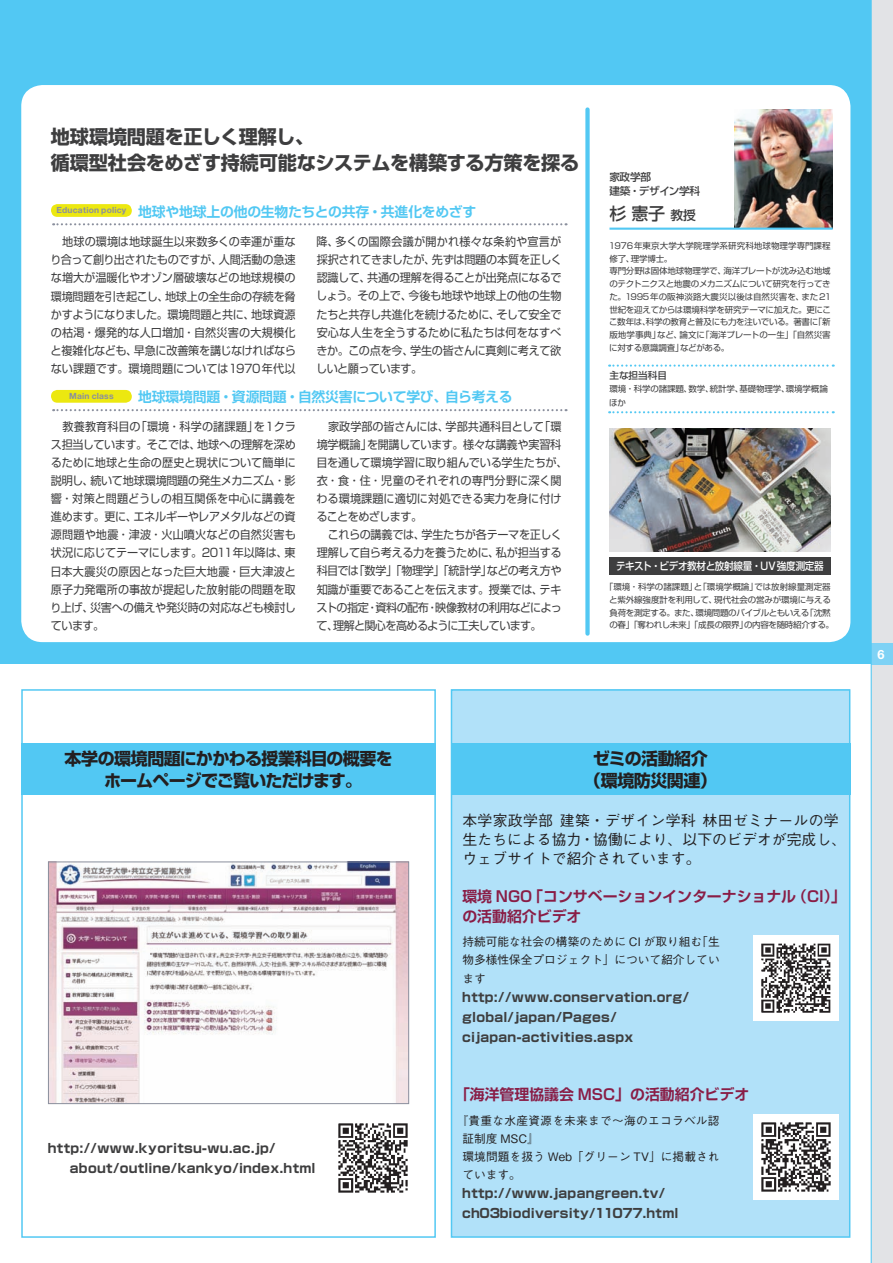
<style>
.page{position:relative;width:893px;height:1263px;background:#52c8f3}
.page>*{position:absolute;margin:0;border:0;box-sizing:border-box;transform-origin:0 0}
.t1{font:700 19.2px/25.5px "Shin Go Pro";letter-spacing:-.015em;color:#3e3e3f}
.t2{font:700 16.95px/21.3px "Shin Go Pro";letter-spacing:-.035em;color:#231f20;text-align:center}
.t3{font:500 16.95px "Shin Go Pro";color:#3e3e3f}
.t4{font:500 14.85px/19.2px "Gothic BBB Pro";color:#231f20}
.t5{font:700 14.85px/19.2px "Shin Go Pro De";color:#891d46}
.t6{font:700 13.8px "Shin Go Pro De";letter-spacing:-.015em;color:#52c8f3}
.t7{font:700 12.75px/20.2px "Shin Go Pro";letter-spacing:.02em;color:#3e3e3f}
.t8{font:11.7px/18px "Shin Go Pro";letter-spacing:-.025em;color:#3e3e3f;text-align:justify;scale:.95 1}
.t9{font:500 11.7px/18px "Gothic BBB Pro";color:#231f20;text-align:justify}
.t10{font:500 10.65px "Shin Go Pro";letter-spacing:-.02em;color:#fff;scale:.9 1}
.t11{font:500 10.65px/13.8px "Shin Go Pro";letter-spacing:-.03em;color:#3e3e3f}
.t12{font:500 9.6px "Shin Go Pro";color:#3e3e3f}
.t13{font:8.55px/12.8px "Shin Go Pro";letter-spacing:-.025em;color:#3e3e3f}
.t14{font:700 8.55px "Helvetica Neue";letter-spacing:.025em;color:#8a8f9d}
.s1{font-size:12.75px}
</style>
<div class="page">
<div style="left:0;top:664px;width:893px;height:599px;background:#fff"></div>
<div style="left:21px;top:689px;width:415px;height:549px;border:2px solid #52c8f3"></div>
<div style="left:21px;top:85px;width:829px;height:557px;background:#fff;border-radius:21px"></div>
<div style="left:21px;top:744px;width:415px;height:51px;background:#52c8f3"></div>
<img style="left:50px;top:863px;width:357px;height:239px">
<div style="left:48px;top:861px;width:361px;height:243px;border:1px solid #8a8f9d"></div>
<div style="left:451px;top:690px;width:399px;height:547px;background:#b1e1f9"></div>
<div style="left:451px;top:689px;width:399px;height:549px;border:2px solid #52c8f3"></div>
<div style="left:451px;top:744px;width:399px;height:51px;background:#52c8f3"></div>
<img style="left:338px;top:1123px;width:70px;height:70px">
<div style="left:754px;top:935px;width:85px;height:85px;background:#fff"></div>
<img style="left:761px;top:943px;width:70px;height:70px">
<img style="left:754px;top:1115px;width:85px;height:85px">
<img style="left:735px;top:109px;width:98px;height:119px">
<div style="left:51px;top:204px;width:81px;height:13px;background:#ece810;border-radius:6px"></div>
<svg style="left:53px;top:223px;width:514px;height:2px"></svg>
<div style="left:51px;top:390px;width:81px;height:13px;background:#ece810;border-radius:6px"></div>
<svg style="left:53px;top:409px;width:514px;height:2px"></svg>
<img style="left:609px;top:429px;width:222px;height:123px">
<div style="left:609px;top:557px;width:222px;height:17px;background:#3e3e3f"></div>
<div style="left:585px;top:109px;width:5px;height:525px;background:#52c8f3"></div>
<svg style="left:609px;top:364px;width:225px;height:3px"></svg>
<svg style="left:609px;top:411px;width:225px;height:2px"></svg>
<hr style="left:609px;top:228px;width:224px;height:2px;background:#52c8f3">
<div style="left:872px;top:0;width:21px;height:1263px;background:#e2e3e6"></div>
<div style="left:872px;top:643px;width:21px;height:21px;background:#7ed2f5"></div>
<hr style="left:871px;top:0;width:1px;height:1263px;background:#52c8f3">
<h1 class="t1" style="left:51px;top:122px;width:530px">地球環境問題を正しく理解し、<br>循環型社会をめざす持続可能なシステムを構築する方策を探る</h1>
<p class="t11" style="left:609px;top:169px;width:92px">家政学部<br>建築・デザイン学科</p>
<p class="t14" style="left:56px;top:205px;width:71px">Education policy</p>
<p class="t6" style="left:138px;top:200px;width:340px">地球や地球上の他の生物たちとの共存・共進化をめざす</p>
<h2 class="t3" style="left:609px;top:199px;width:88px">杉 憲子 <span class="s1">教授</span></h2>
<p class="t8" style="left:50px;top:231px;width:260px">　地球の環境は地球誕生以来数多くの幸運が重なり合って創り出されたものですが、人間活動の急速な増大が温暖化やオゾン層破壊などの地球規模の環境問題を引き起こし、地球上の全生命の存続を脅かすようになりました。環境問題と共に、地球資源の枯渇・爆発的な人口増加・自然災害の大規模化と複雑化なども、早急に改善策を講じなければならない課題です。環境問題については1970年代以</p>
<p class="t8" style="left:316px;top:231px;width:260px">降、多くの国際会議が開かれ様々な条約や宣言が採択されてきましたが、先ずは問題の本質を正しく認識して、共通の理解を得ることが出発点になるでしょう。その上で、今後も地球や地球上の他の生物たちと共存し共進化を続けるために、そして安全で安心な人生を全うするために私たちは何をなすべきか。この点を今、学生の皆さんに真剣に考えて欲しいと願っています。</p>
<p class="t14" style="left:69px;top:391px;width:46px">Main class</p>
<p class="t6" style="left:138px;top:386px;width:376px">地球環境問題・資源問題・自然災害について学び、自ら考える</p>
<p class="t8" style="left:50px;top:416px;width:260px">　教養教育科目の「環境・科学の諸課題」を1クラス担当しています。そこでは、地球への理解を深めるために地球と生命の歴史と現状について簡単に説明し、続いて地球環境問題の発生メカニズム・影響・対策と問題どうしの相互関係を中心に講義を進めます。更に、エネルギーやレアメタルなどの資源問題や地震・津波・火山噴火などの自然災害も状況に応じてテーマにします。2011年以降は、東日本大震災の原因となった巨大地震・巨大津波と原子力発電所の事故が提起した放射能の問題を取り上げ、災害への備えや発災時の対応なども検討しています。</p>
<p class="t8" style="left:316px;top:416px;width:266px;text-align:left">　家政学部の皆さんには、学部共通科目として「環境学概論」を開講しています。様々な講義や実習科目を通して環境学習に取り組んでいる学生たちが、衣・食・住・児童のそれぞれの専門分野に深く関わる環境課題に適切に対処できる実力を身に付けることをめざします。<br>　これらの講義では、学生たちが各テーマを正しく理解して自ら考える力を養うために、私が担当する科目では「数学」「物理学」「統計学」などの考え方や知識が重要であることを伝えます。授業では、テキストの指定・資料の配布・映像教材の利用などによって、理解と関心を高めるように工夫しています。</p>
<p class="t13" style="left:609px;top:238px;width:224px">1976年東京大学大学院理学系研究科地球物理学専門課程修了、理学博士。<br>専門分野は固体地球物理学で、海洋プレートが沈み込む地域のテクトニクスと地震のメカニズムについて研究を行ってきた。1995年の阪神淡路大震災以後は自然災害を、また21世紀を迎えてからは環境科学を研究テーマに加えた。更にここ数年は、科学の教育と普及にも力を注いでいる。著書に「新版地学事典」など、論文に「海洋プレートの一生」「自然災害に対する意識調査」などがある。</p>
<p class="t12" style="left:609px;top:368px;width:59px">主な担当科目</p>
<p class="t13" style="left:609px;top:381px;width:220px;line-height:13.8px">環境・科学の諸課題、数学、統計学、基礎物理学、環境学概論ほか</p>
<p class="t10" style="left:616px;top:557px;width:232px">テキスト・ビデオ教材と放射線量・UV強度測定器</p>
<p class="t13" style="left:605px;top:579px;width:231px;text-align:center">「環境・科学の諸課題」と「環境学概論」では放射線量測定器と紫外線強度計を利用して、現代社会の営みが環境に与える負荷を測定する。また、環境問題のバイブルともいえる「沈黙の春」「奪われし未来」「成長の限界」の内容を随時紹介する。</p>
<h2 class="t2" style="left:65px;top:746px;width:330px">本学の環境問題にかかわる授業科目の概要をホームページでご覧いただけます。</h2>
<p class="t7" style="left:70px;top:1136px;width:247px;text-indent:-22px">http://www.kyoritsu-wu.ac.jp/ about/outline/kankyo/index.html</p>
<h2 class="t2" style="left:584px;top:746px;width:134px">ゼミの活動紹介（環境防災関連）</h2>
<p class="t4" style="left:462px;top:809px;width:385px">本学家政学部 建築・デザイン学科 林田ゼミナールの学生たちによる協力・協働により、以下のビデオが完成し、ウェブサイトで紹介されています。</p>
<p class="t5" style="left:462px;top:885px;width:385px">環境 NGO「コンサベーションインターナショナル（CI）」の活動紹介ビデオ</p>
<p class="t9" style="left:462px;top:931px;width:259px">持続可能な社会の構築のために CI が取り組む「生物多様性保全プロジェクト」について紹介しています</p>
<p class="t7" style="left:462px;top:985px;width:228px">http://www.conservation.org/ global/japan/Pages/ cijapan-activities.aspx</p>
<p class="t5" style="left:455px;top:1083px;width:296px">「海洋管理協議会 MSC」の活動紹介ビデオ</p>
<p class="t9" style="left:462px;top:1110px;width:259px;text-align:left;text-indent:-6px">『貴重な水産資源を未来まで〜海のエコラベル認証制度 MSC』<br>環境問題を扱う Web「グリーン TV」に掲載されています。</p>
<p class="t7" style="left:462px;top:1182px;width:218px">http://www.japangreen.tv/ ch03biodiversity/11077.html</p>
</div>
